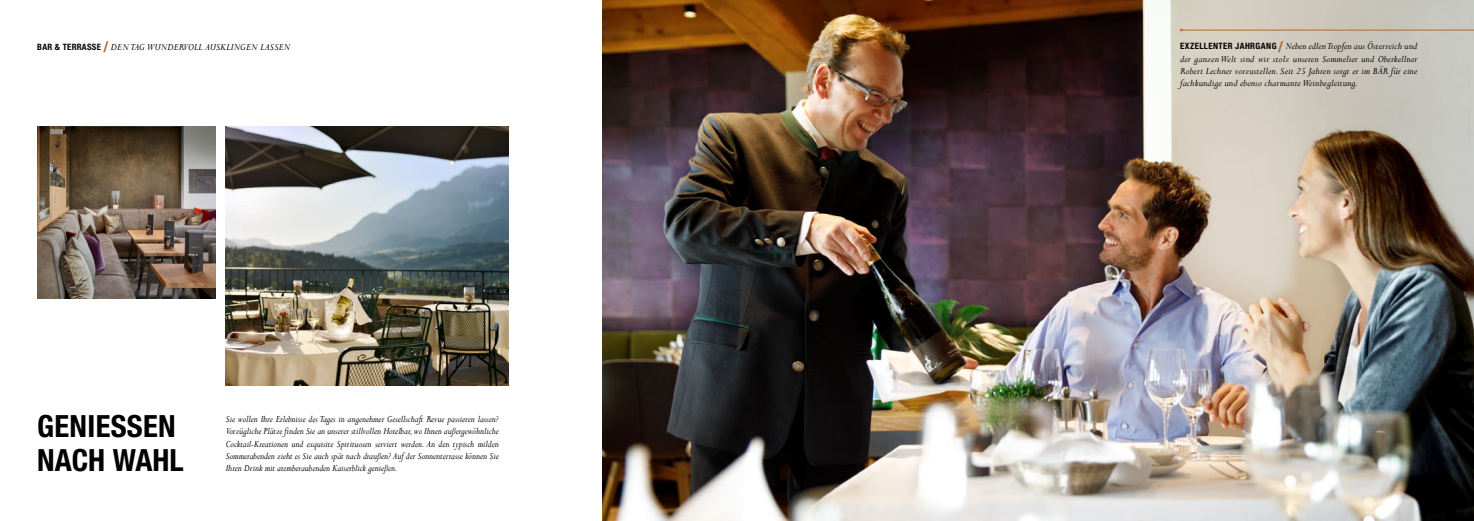
<style>
.page{position:relative;width:1474px;height:521px;background:#fff}
.page>*{position:absolute;margin:0;border:0;box-sizing:border-box;transform-origin:0 0}
.t1{font:700 condensed 30.62px/33.7px "Helvetica Neue LT Std";letter-spacing:.01em;color:#000}
.t2{font:italic 10.5px/12.2px "Perpetua";letter-spacing:.01em;color:#000;text-align:justify;scale:.92 1}
.t3{font:italic 10.5px/12.2px "Perpetua";letter-spacing:.01em;color:#000;text-align:justify}
.s1{font-family:"Helvetica Neue LT Std";font-weight:700;font-style:normal;font-stretch:condensed;font-size:8.75px}
.s2{font-family:"Helvetica Neue LT Std";font-weight:700;font-style:normal;font-stretch:condensed;font-size:14.88px;color:#ae6a31}
</style>
<div class="page">
<img style="left:226px;top:126px;width:282px;height:259px">
<img style="left:37px;top:126px;width:179px;height:173px">
<img style="left:603px;top:0;width:870px;height:521px">
<hr style="left:1182px;top:30px;width:291px;height:1px;background:#ae6a31">
<p class="t3" style="left:37px;top:40px;width:254px"><span class="s1">BAR &amp; TERRASSE</span> <span class="s2">/</span> DEN TAG WUNDERVOLL AUSKLINGEN LASSEN</p>
<p class="t3" style="left:1180px;top:40px;width:239px"><span class="s1">EXZELLENTER JAHRGANG</span> <span class="s2">/</span> Neben edlen Tropfen aus Österreich und der ganzen Welt sind wir stolz unseren Sommelier und Oberkellner Robert Lechner vorzustellen. Seit 25 Jahren sorgt er im BÄR für eine fachkundige und ebenso charmante Weinbegleitung.</p>
<h1 class="t1" style="left:37px;top:409px;width:148px">GENIESSEN<br>NACH WAHL</h1>
<p class="t2" style="left:226px;top:413px;width:298px">Sie wollen Ihre Erlebnisse des Tages in angenehmer Gesellschaft Revue passieren lassen?<br>Vorzügliche Plätze finden Sie an unserer stillvollen Hotelbar, wo Ihnen außergewöhnliche Cocktail-Kreationen und exquisite Spirituosen serviert werden. An den typisch milden Sommerabenden zieht es Sie auch spät nach draußen? Auf der Sonnenterrasse können Sie Ihren Drink mit atemberaubenden Kaiserblick genießen.</p>
</div>
